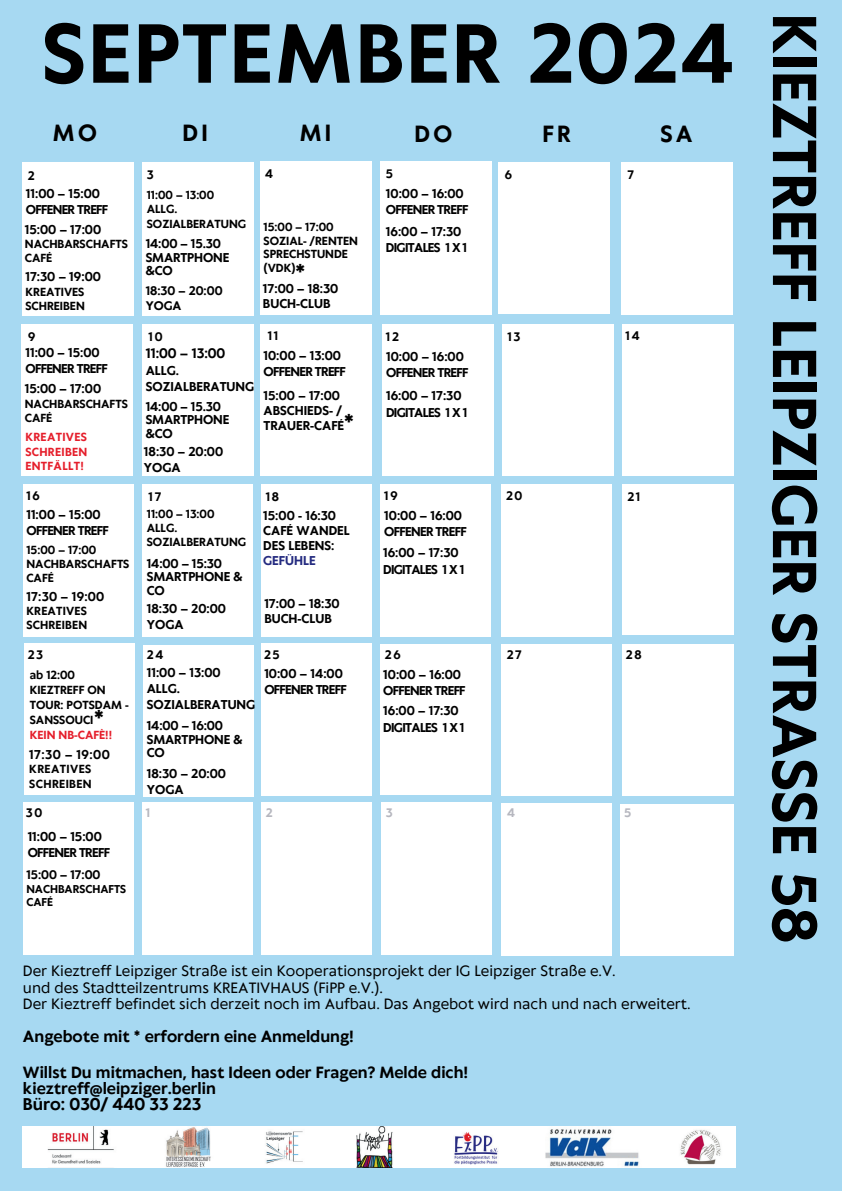
<style>
.page{position:relative;width:842px;height:1191px;background:#fff}
.page>*{position:absolute;margin:0;border:0;box-sizing:border-box;transform-origin:0 0}
.t1{font:700 78.3px "Klein Text";letter-spacing:.03em;color:#000}
.t2{font:700 58px "Klein Text";color:#000}
.t3{font:700 23.6px "Klein Text";color:#000}
.t4{font:700 21.9px "Klein Text";letter-spacing:.15em;color:#000}
.t5{font:700 15.9px "Klein Text";color:#000}
.t6{font:700 15.2px/16.5px "Klein Text";color:#000}
.t7{font:14px/16.1px "Klein Text";color:#000}
.t8{font:700 12.9px "Klein Text";color:#000}
.t9{font:700 12px/13.5px "Klein Text";color:#000}
.t10{font:700 12px/16.5px "Klein Text";letter-spacing:-.055em;color:#000}
.t11{font:700 12px "Klein Text";color:#242b80}
.t12{font:700 11.6px "Klein Text";letter-spacing:.15em;color:#000}
.t13{font:700 11.6px/15px "Klein Text";color:#000}
.t14{font:700 11.6px "Klein Text";color:#b6b7bf}
.t15{font:700 11px/14.2px "Klein Text";color:#000}
.t16{font:700 11px/14.2px "Klein Text";letter-spacing:.03em;color:#e51e2b;text-align:justify}
.t17{font:700 11px/14.2px "Klein Text";letter-spacing:.035em;color:#000}
.t18{font:700 11px "Klein Text";color:#e51e2b}
.t19{font:700 10.9px "Klein Text";color:#000}
.t20{font:700 10.6px/13.5px "Klein Text";color:#000}
</style>
<div class="page">
<div style="left:0;top:0;width:842px;height:1190px;background:#a7d9f2"></div>
<div style="left:24px;top:643px;width:111px;height:151px;background:#fff"></div>
<div style="left:23px;top:484px;width:111px;height:152px;background:#fff"></div>
<div style="left:22px;top:324px;width:111px;height:151px;background:#fff"></div>
<div style="left:143px;top:645px;width:111px;height:151px;background:#fff"></div>
<div style="left:142px;top:484px;width:111px;height:152px;background:#fff"></div>
<div style="left:143px;top:324px;width:111px;height:151px;background:#fff"></div>
<div style="left:380px;top:644px;width:111px;height:151px;background:#fff"></div>
<div style="left:380px;top:484px;width:111px;height:153px;background:#fff"></div>
<div style="left:382px;top:324px;width:112px;height:151px;background:#fff"></div>
<div style="left:261px;top:484px;width:110px;height:152px;background:#fff"></div>
<div style="left:261px;top:643px;width:110px;height:152px;background:#fff"></div>
<div style="left:260px;top:324px;width:112px;height:151px;background:#fff"></div>
<div style="left:502px;top:324px;width:112px;height:151px;background:#fff"></div>
<div style="left:501px;top:484px;width:111px;height:153px;background:#fff"></div>
<div style="left:501px;top:644px;width:111px;height:151px;background:#fff"></div>
<div style="left:622px;top:644px;width:112px;height:151px;background:#fff"></div>
<div style="left:622px;top:484px;width:112px;height:151px;background:#fff"></div>
<div style="left:621px;top:162px;width:111px;height:152px;background:#fff"></div>
<div style="left:622px;top:324px;width:112px;height:151px;background:#fff"></div>
<div style="left:23px;top:802px;width:111px;height:152px;background:#fff"></div>
<div style="left:142px;top:802px;width:111px;height:152px;background:#fff"></div>
<div style="left:261px;top:802px;width:111px;height:152px;background:#fff"></div>
<img style="left:23px;top:1126px;width:712px;height:41px">
<div style="left:499px;top:163px;width:111px;height:151px;background:#fff"></div>
<div style="left:381px;top:162px;width:111px;height:152px;background:#fff"></div>
<div style="left:260px;top:161px;width:111px;height:153px;background:#fff"></div>
<div style="left:142px;top:163px;width:112px;height:152px;background:#fff"></div>
<div style="left:22px;top:163px;width:111px;height:152px;background:#fff"></div>
<div style="left:381px;top:802px;width:111px;height:152px;background:#fff"></div>
<div style="left:501px;top:803px;width:111px;height:152px;background:#fff"></div>
<div style="left:621px;top:803px;width:113px;height:152px;background:#fff"></div>
<h1 class="t1" style="left:42px;top:-5px;width:694px">SEPTEMBER 2024</h1>
<h2 class="t2" style="left:838px;top:13px;width:931px;rotate:90deg">KIEZTREFF LEIPZIGER STRASSE 58</h2>
<h3 class="t4" style="left:53px;top:117px;width:45px">MO</h3>
<h3 class="t4" style="left:183px;top:117px;width:27px">DI</h3>
<h3 class="t4" style="left:300px;top:117px;width:33px">MI</h3>
<h3 class="t4" style="left:415px;top:118px;width:39px">DO</h3>
<h3 class="t4" style="left:542px;top:118px;width:30px">FR</h3>
<h3 class="t4" style="left:660px;top:117px;width:34px">SA</h3>
<p class="t12" style="left:265px;top:165px;width:9px">4</p>
<p class="t12" style="left:147px;top:165px;width:8px">3</p>
<p class="t12" style="left:386px;top:165px;width:9px">5</p>
<p class="t12" style="left:505px;top:165px;width:9px">6</p>
<p class="t12" style="left:627px;top:165px;width:8px">7</p>
<p class="t12" style="left:28px;top:167px;width:8px">2</p>
<p class="t10" style="left:26px;top:184px;width:84px">11:00 – 15:00<br>OFFENER TREFF</p>
<p class="t9" style="left:25px;top:222px;width:78px">15:00 – 17:00</p>
<p class="t15" style="left:25px;top:236px;width:105px">NACHBARSCHAFTS<br>CAFÉ</p>
<p class="t9" style="left:25px;top:269px;width:77px">17:30 – 19:00</p>
<p class="t15" style="left:25px;top:284px;width:61px">KREATIVES<br>SCHREIBEN</p>
<p class="t13" style="left:146px;top:283px;width:78px">18:30 – 20:00<br>YOGA</p>
<p class="t10" style="left:386px;top:184px;width:84px">10:00 – 16:00<br>OFFENER TREFF</p>
<p class="t19" style="left:147px;top:187px;width:69px">11:00 – 13:00</p>
<p class="t15" style="left:147px;top:202px;width:101px">ALLG.<br>SOZIALBERATUNG</p>
<p class="t9" style="left:146px;top:236px;width:85px">14:00 – 15.30<br>SMARTPHONE &amp;CO</p>
<p class="t15" style="left:264px;top:220px;width:96px;line-height:13.5px">15:00 – 17:00<br>SOZIAL- /RENTEN<br>SPRECHSTUNDE (VDK)</p>
<p class="t10" style="left:386px;top:222px;width:83px">16:00 – 17:30<br>DIGITALES 1 X 1</p>
<h3 class="t3" style="left:295px;top:255px;width:12px">*</h3>
<p class="t9" style="left:263px;top:280px;width:77px;line-height:15px">17:00 – 18:30<br>BUCH-CLUB</p>
<p class="t12" style="left:626px;top:326px;width:16px">14</p>
<p class="t12" style="left:268px;top:327px;width:12px">11</p>
<p class="t12" style="left:149px;top:328px;width:16px">10</p>
<p class="t12" style="left:386px;top:328px;width:14px">12</p>
<p class="t12" style="left:507px;top:328px;width:15px">13</p>
<p class="t12" style="left:28px;top:328px;width:9px">9</p>
<p class="t10" style="left:25px;top:343px;width:84px">11:00 – 15:00<br>OFFENER TREFF</p>
<p class="t8" style="left:146px;top:343px;width:81px">11:00 – 13:00</p>
<p class="t9" style="left:146px;top:362px;width:110px;line-height:15.8px">ALLG.<br>SOZIALBERATUNG</p>
<p class="t10" style="left:264px;top:346px;width:84px">10:00 – 13:00<br>OFFENER TREFF</p>
<p class="t10" style="left:386px;top:347px;width:84px">10:00 – 16:00<br>OFFENER TREFF</p>
<p class="t9" style="left:25px;top:381px;width:78px">15:00 – 17:00</p>
<p class="t15" style="left:25px;top:396px;width:105px">NACHBARSCHAFTS<br>CAFÉ</p>
<p class="t9" style="left:264px;top:387px;width:82px;line-height:15px">15:00 – 17:00<br>ABSCHIEDS- /<br>TRAUER-CAFÉ</p>
<p class="t10" style="left:386px;top:387px;width:83px">16:00 – 17:30<br>DIGITALES 1 X 1</p>
<p class="t9" style="left:146px;top:399px;width:85px">14:00 – 15.30<br>SMARTPHONE &amp;CO</p>
<h3 class="t3" style="left:344px;top:405px;width:12px">*</h3>
<p class="t16" style="left:25px;top:429px;width:63px">KREATIVES SCHREIBEN ENTFÄLLT!</p>
<p class="t9" style="left:144px;top:443px;width:81px;line-height:15.8px">18:30 – 20:00<br>YOGA</p>
<p class="t12" style="left:149px;top:488px;width:14px">17</p>
<p class="t12" style="left:506px;top:486px;width:18px">20</p>
<p class="t12" style="left:384px;top:486px;width:15px">19</p>
<p class="t12" style="left:26px;top:487px;width:15px">16</p>
<p class="t12" style="left:266px;top:488px;width:15px">18</p>
<p class="t12" style="left:627px;top:488px;width:14px">21</p>
<p class="t15" style="left:147px;top:506px;width:101px">11:00 – 13:00<br>ALLG.<br>SOZIALBERATUNG</p>
<p class="t10" style="left:26px;top:505px;width:84px">11:00 – 15:00<br>OFFENER TREFF</p>
<p class="t10" style="left:384px;top:506px;width:84px">10:00 – 16:00<br>OFFENER TREFF</p>
<p class="t9" style="left:263px;top:507px;width:88px;line-height:15px">15:00 - 16:30<br>CAFÉ WANDEL<br>DES LEBENS:</p>
<p class="t11" style="left:263px;top:551px;width:54px">GEFÜHLE</p>
<p class="t15" style="left:26px;top:542px;width:105px">15:00 – 17:00<br>NACHBARSCHAFTS<br>CAFÉ</p>
<p class="t10" style="left:383px;top:544px;width:83px">16:00 – 17:30<br>DIGITALES 1 X 1</p>
<p class="t9" style="left:147px;top:555px;width:97px">14:00 – 15:30<br>SMARTPHONE &amp;<br>CO</p>
<p class="t9" style="left:26px;top:588px;width:79px">17:30 – 19:00</p>
<p class="t15" style="left:26px;top:603px;width:62px">KREATIVES<br>SCHREIBEN</p>
<p class="t9" style="left:264px;top:595px;width:77px;line-height:15px">17:00 – 18:30<br>BUCH-CLUB</p>
<p class="t9" style="left:147px;top:600px;width:81px;line-height:15.8px">18:30 – 20:00<br>YOGA</p>
<p class="t12" style="left:28px;top:646px;width:17px">23</p>
<p class="t12" style="left:147px;top:646px;width:18px">24</p>
<p class="t12" style="left:626px;top:646px;width:17px">28</p>
<p class="t12" style="left:264px;top:646px;width:17px">25</p>
<p class="t12" style="left:385px;top:646px;width:17px">26</p>
<p class="t12" style="left:507px;top:646px;width:17px">27</p>
<p class="t9" style="left:147px;top:664px;width:110px;line-height:15.8px">11:00 – 13:00<br>ALLG.<br>SOZIALBERATUNG</p>
<p class="t10" style="left:264px;top:664px;width:84px">10:00 – 14:00<br>OFFENER TREFF</p>
<p class="t10" style="left:383px;top:665px;width:84px">10:00 – 16:00<br>OFFENER TREFF</p>
<p class="t15" style="left:30px;top:666px;width:101px;line-height:15px">ab 12:00<br>KIEZTREFF ON<br>TOUR: POTSDAM -<br>SANSSOUCI</p>
<p class="t18" style="left:30px;top:726px;width:84px">KEIN NB-CAFÈ!!</p>
<p class="t10" style="left:383px;top:702px;width:83px">16:00 – 17:30<br>DIGITALES 1 X 1</p>
<h3 class="t3" style="left:94px;top:701px;width:12px">*</h3>
<p class="t9" style="left:147px;top:718px;width:97px">14:00 – 16:00<br>SMARTPHONE &amp;<br>CO</p>
<p class="t9" style="left:29px;top:747px;width:82px">17:30 – 19:00</p>
<p class="t17" style="left:29px;top:761px;width:64px">KREATIVES<br>SCHREIBEN</p>
<p class="t9" style="left:147px;top:764px;width:81px;line-height:15.8px">18:30 – 20:00<br>YOGA</p>
<p class="t12" style="left:26px;top:803px;width:18px">30</p>
<p class="t14" style="left:146px;top:803px;width:6px">1</p>
<p class="t14" style="left:266px;top:803px;width:8px">2</p>
<p class="t14" style="left:507px;top:803px;width:9px">4</p>
<p class="t14" style="left:386px;top:804px;width:8px">3</p>
<p class="t14" style="left:624px;top:804px;width:9px">5</p>
<p class="t10" style="left:28px;top:827px;width:84px">11:00 – 15:00<br>OFFENER TREFF</p>
<p class="t12" style="left:26px;top:866px;width:76px">15:00 – 17:00</p>
<p class="t20" style="left:26px;top:881px;width:101px">NACHBARSCHAFTS<br>CAFÉ</p>
<p class="t7" style="left:23px;top:962px;width:669px">Der Kieztreff Leipziger Straße ist ein Kooperationsprojekt der IG Leipziger Straße e.V.<br>und des Stadtteilzentrums KREATIVHAUS (FiPP e.V.).<br>Der Kieztreff befindet sich derzeit noch im Aufbau. Das Angebot wird nach und nach erweitert.</p>
<p class="t6" style="left:23px;top:1026px;width:333px">Angebote mit * erfordern eine Anmeldung!</p>
<p class="t6" style="left:23px;top:1062px;width:447px">Willst Du mitmachen, hast Ideen oder Fragen? Melde dich! kieztreff@leipziger.berlin</p>
<h3 class="t5" style="left:23px;top:1091px;width:180px">Büro: 030/ 440 33 223</h3>
</div>
